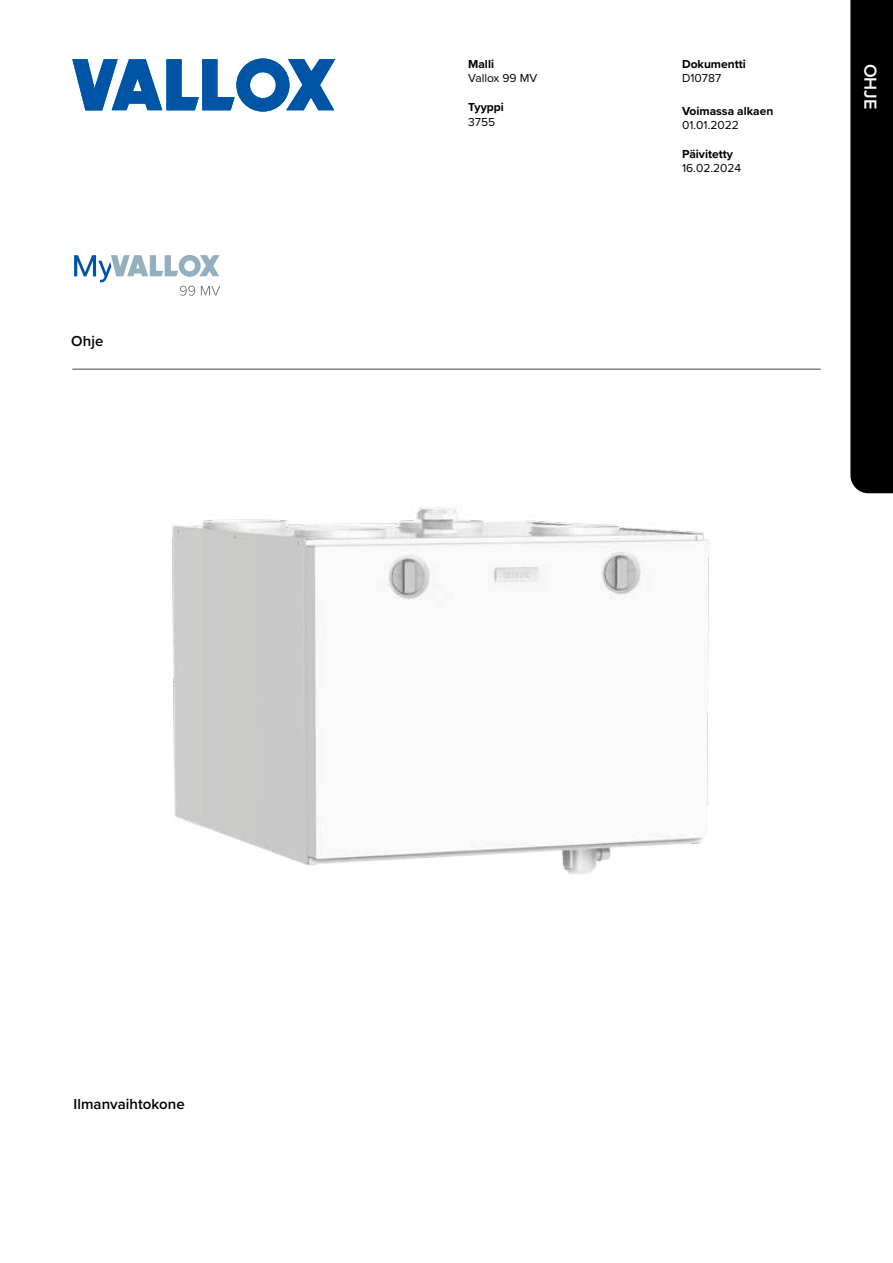
<style>
.page{position:relative;width:893px;height:1263px;background:#fff}
.page>*{position:absolute;margin:0;border:0;box-sizing:border-box;transform-origin:0 0}
.t1{font:600 18px "Proxima Nova";color:#fff}
.t2{font:600 15px "Proxima Nova";letter-spacing:.005em;color:#000}
.t3{font:700 12px "Proxima Nova";color:#000}
.t4{font:12px "Proxima Nova";color:#000}
</style>
<div class="page">
<div style="left:850px;top:0;width:43px;height:493px;background:#000"></div>
<svg style="left:72px;top:58px;width:263px;height:54px"></svg>
<hr style="left:72px;top:368px;width:749px;height:2px;background:#808285">
<img style="left:172px;top:505px;width:541px;height:369px">
<svg style="left:74px;top:255px;width:146px;height:41px"></svg>
<p class="t2" style="left:71px;top:330px;width:34px">Ohje</p>
<p class="t3" style="left:468px;top:55px;width:27px">Malli</p>
<p class="t4" style="left:468px;top:69px;width:71px">Vallox 99 MV</p>
<p class="t3" style="left:468px;top:98px;width:37px">Tyyppi</p>
<p class="t4" style="left:468px;top:113px;width:29px">3755</p>
<p class="t3" style="left:682px;top:55px;width:65px">Dokumentti</p>
<p class="t4" style="left:682px;top:69px;width:41px">D10787</p>
<p class="t3" style="left:682px;top:102px;width:93px">Voimassa alkaen</p>
<p class="t4" style="left:682px;top:116px;width:58px">01.01.2022</p>
<p class="t3" style="left:682px;top:145px;width:52px">Päivitetty</p>
<p class="t4" style="left:682px;top:159px;width:61px">16.02.2024</p>
<h1 class="t1" style="left:884px;top:64px;width:47px;rotate:90deg">OHJE</h1>
<p class="t2" style="left:73px;top:1093px;width:113px">Ilmanvaihtokone</p>
</div>
